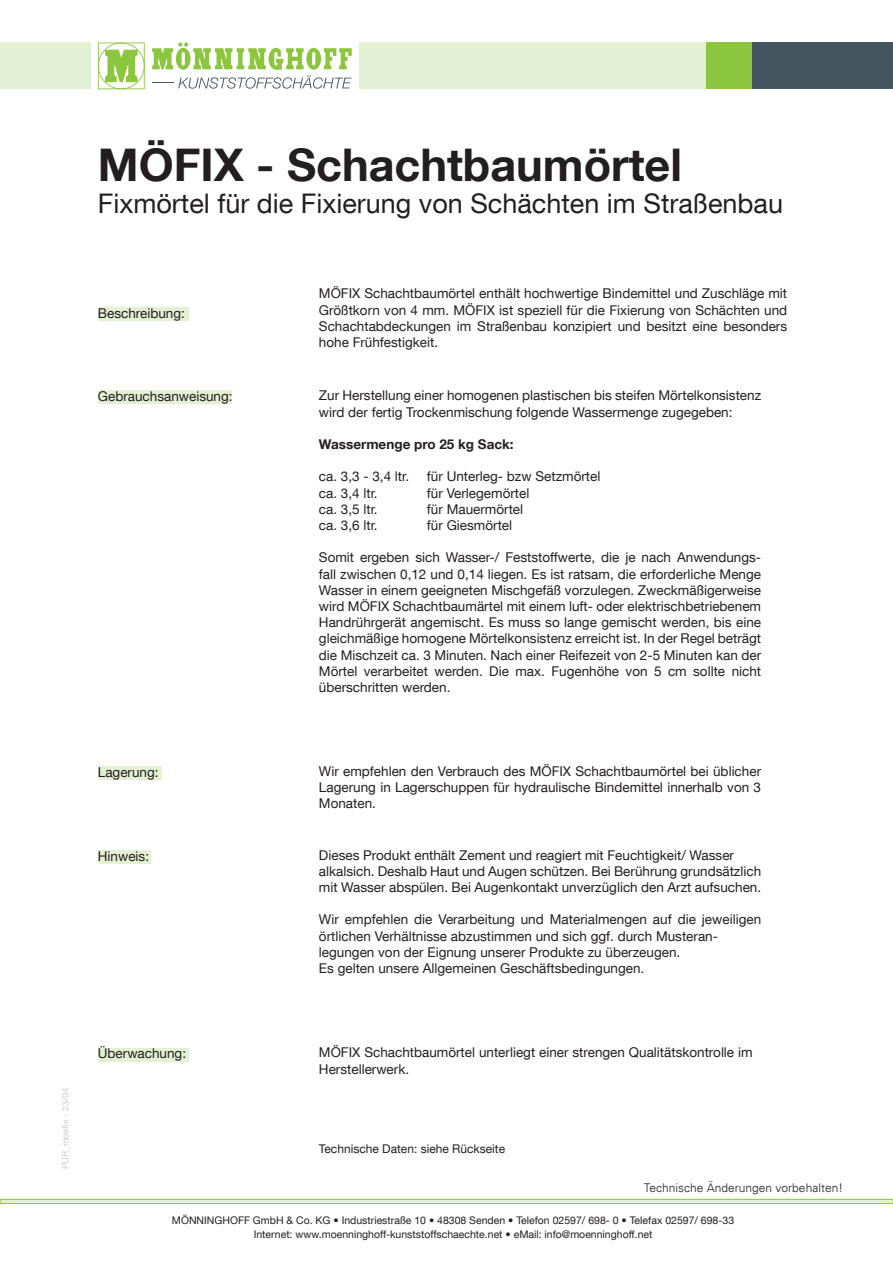
<style>
.page{position:relative;width:893px;height:1263px;background:#fff}
.page>*{position:absolute;margin:0;border:0;box-sizing:border-box;transform-origin:0 0}
.t1{font:700 45px "Helvetica Neue LT Com";color:#231f20}
.t2{font:27px "Helvetica Neue LT Com";color:#231f20}
.t3{font:13.5px/16.2px "Helvetica Neue LT Com";color:#231f20}
.t4{font:700 13.5px "Helvetica Neue LT Com";color:#231f20}
.t5{font:12px "USA Light Plain";color:#231f20}
.t6{font:12px "Helvetica Neue LT Com";color:#231f20}
.t7{font:10.5px/14.1px "Helvetica Neue LT Com";color:#231f20;text-align:center}
.t8{font:9px "Helvetica Neue LT Com";color:#cdcdcd}
</style>
<div class="page">
<div style="left:0;top:43px;width:90px;height:46px;background:#e4f0d4"></div>
<div style="left:359px;top:43px;width:349px;height:46px;background:#e4f0d4"></div>
<div style="left:706px;top:43px;width:47px;height:46px;background:#8bc63e"></div>
<div style="left:753px;top:43px;width:140px;height:46px;background:#45555f"></div>
<svg style="left:98px;top:43px;width:47px;height:46px"></svg>
<svg style="left:152px;top:43px;width:200px;height:46px"></svg>
<hr style="left:0;top:1199px;width:893px;height:4px;background:#e4f0d4">
<div style="left:0;top:1199px;width:893px;height:5px;border:1px solid #8bc63e"></div>
<div style="left:98px;top:307px;width:91px;height:13px;background:#e4f0d4"></div>
<div style="left:98px;top:390px;width:134px;height:14px;background:#e4f0d4"></div>
<div style="left:98px;top:766px;width:64px;height:14px;background:#e4f0d4"></div>
<div style="left:98px;top:850px;width:53px;height:13px;background:#e4f0d4"></div>
<div style="left:98px;top:1048px;width:90px;height:13px;background:#e4f0d4"></div>
<p class="t8" style="left:60px;top:1169px;width:83px;rotate:-90deg">PUR_moefix - 23/04</p>
<h1 class="t1" style="left:98px;top:136px;width:586px">MÖFIX - Schachtbaumörtel</h1>
<h2 class="t2" style="left:98px;top:187px;width:687px">Fixmörtel für die Fixierung von Schächten im Straßenbau</h2>
<p class="t3" style="left:98px;top:304px;width:89px">Beschreibung:</p>
<p class="t3" style="left:319px;top:285px;width:470px;text-align:justify">MÖFIX Schachtbaumörtel enthält hochwertige Bindemittel und Zuschläge mit Größtkorn von 4 mm. MÖFIX ist speziell für die Fixierung von Schächten und Schachtabdeckungen im Straßenbau konzipiert und besitzt eine besonders hohe Frühfestigkeit.</p>
<p class="t3" style="left:98px;top:388px;width:136px">Gebrauchsanweisung:</p>
<p class="t3" style="left:319px;top:387px;width:444px">Zur Herstellung einer homogenen plastischen bis steifen Mörtelkonsistenz wird der fertig Trockenmischung folgende Wassermenge zugegeben:</p>
<p class="t4" style="left:319px;top:436px;width:196px">Wassermenge pro 25 kg Sack:</p>
<p class="t3" style="left:319px;top:468px;width:92px">ca. 3,3 - 3,4 ltr.</p>
<p class="t3" style="left:427px;top:468px;width:175px">für Unterleg- bzw Setzmörtel</p>
<p class="t3" style="left:319px;top:484px;width:60px">ca. 3,4 ltr.</p>
<p class="t3" style="left:427px;top:484px;width:104px">für Verlegemörtel</p>
<p class="t3" style="left:319px;top:501px;width:60px">ca. 3,5 ltr.</p>
<p class="t3" style="left:427px;top:501px;width:98px">für Mauermörtel</p>
<p class="t3" style="left:319px;top:517px;width:60px">ca. 3,6 ltr.</p>
<p class="t3" style="left:427px;top:517px;width:87px">für Giesmörtel</p>
<p class="t3" style="left:319px;top:549px;width:444px;text-align:justify">Somit ergeben sich Wasser-/ Feststoffwerte, die je nach Anwendungs&shy;fall zwischen 0,12 und 0,14 liegen. Es ist ratsam, die erforderliche Menge Wasser in einem geeigneten Mischgefäß vorzulegen. Zweckmäßigerweise wird MÖFIX Schachtbaumärtel mit einem luft- oder elektrischbetriebenem Handrührgerät angemischt. Es muss so lange gemischt werden, bis eine gleichmäßige homogene Mörtelkonsistenz erreicht ist. In der Regel beträgt die Mischzeit ca. 3 Minuten. Nach einer Reifezeit von 2-5 Minuten kan der Mörtel verarbeitet werden. Die max. Fugenhöhe von 5 cm sollte nicht überschritten werden.</p>
<p class="t3" style="left:98px;top:763px;width:62px">Lagerung:</p>
<p class="t3" style="left:319px;top:762px;width:444px;text-align:justify">Wir empfehlen den Verbrauch des MÖFIX Schachtbaumörtel bei üblicher Lagerung in Lagerschuppen für hydraulische Bindemittel innerhalb von 3<br>Monaten.</p>
<p class="t3" style="left:98px;top:847px;width:53px">Hinweis:</p>
<p class="t3" style="left:319px;top:846px;width:444px">Dieses Produkt enthält Zement und reagiert mit Feuchtigkeit/ Wasser alkalsich. Deshalb Haut und Augen schützen. Bei Berührung grundsätzlich mit Wasser abspülen. Bei Augenkontakt unverzüglich den Arzt aufsuchen.</p>
<p class="t3" style="left:319px;top:911px;width:444px">Wir empfehlen die Verarbeitung und Materialmengen auf die jeweiligen örtlichen Verhältnisse abzustimmen und sich ggf. durch Musteran&shy;legungen von der Eignung unserer Produkte zu überzeugen.<br>Es gelten unsere Allgemeinen Geschäftsbedingungen.</p>
<p class="t3" style="left:98px;top:1045px;width:90px">Überwachung:</p>
<p class="t3" style="left:319px;top:1044px;width:435px">MÖFIX Schachtbaumörtel unterliegt einer strengen Qualitätskontrolle im<br>Herstellerwerk.</p>
<p class="t6" style="left:319px;top:1141px;width:188px">Technische Daten: siehe Rückseite</p>
<p class="t5" style="left:644px;top:1180px;width:201px">Technische Änderungen vorbehalten!</p>
<p class="t7" style="left:172px;top:1213px;width:564px">MÖNNINGHOFF GmbH &amp; Co. KG • Industriestraße 10 • 48308 Senden • Telefon 02597/ 698- 0 • Telefax 02597/ 698-33<br>Internet: www.moenninghoff-kunststoffschaechte.net • eMail: info@moenninghoff.net</p>
</div>
